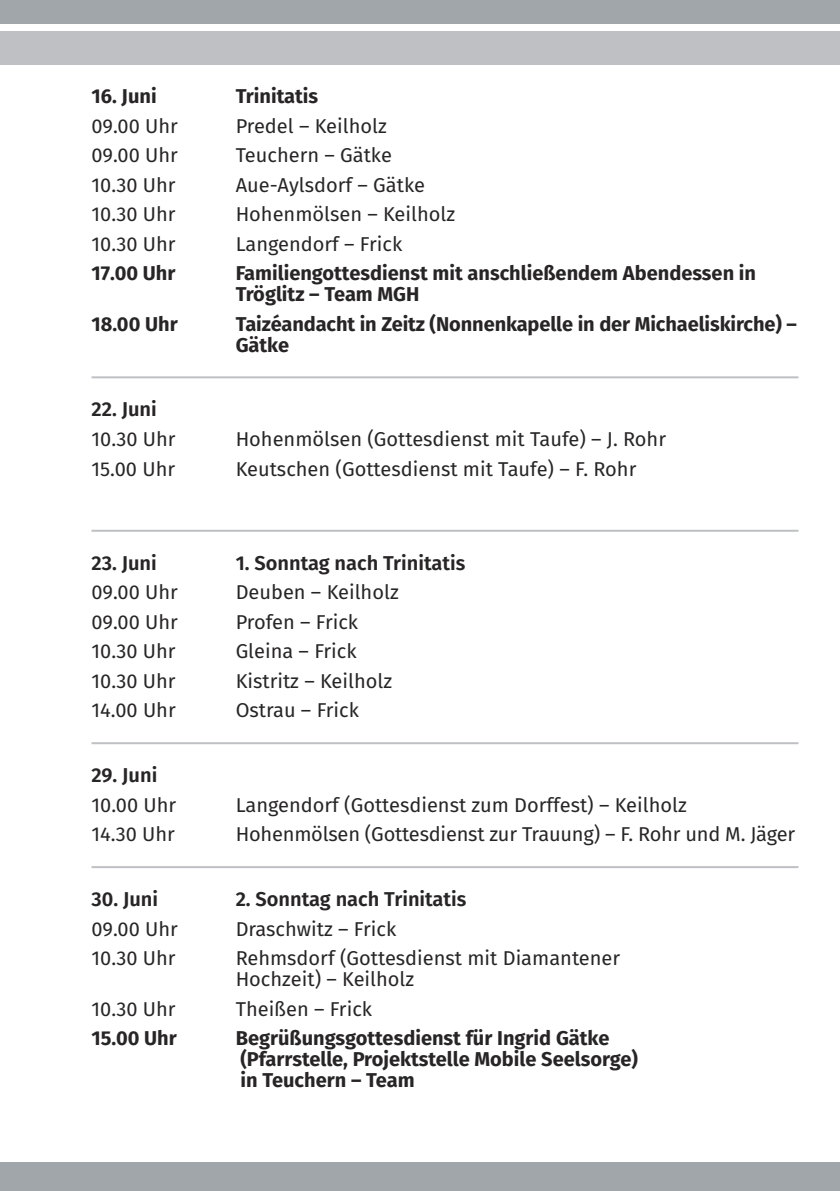
<style>
.page{position:relative;width:840px;height:1191px;background:#fff}
.page>*{position:absolute;margin:0;border:0;box-sizing:border-box;transform-origin:0 0}
.t1{font:20px/21px "Fira Sans";color:#272526}
.t2{font:700 20px/21px "Fira Sans";color:#272526}
.t3{font:600 20px "Fira Sans";color:#272526}
</style>
<div class="page">
<div style="left:0;top:31px;width:839px;height:33px;background:#bec0c3"></div>
<div style="left:0;top:0;width:839px;height:24px;background:#a1a6ab"></div>
<div style="left:0;top:1162px;width:839px;height:29px;background:#a1a6ab"></div>
<hr style="left:91px;top:376px;width:707px;height:2px;background:#bec0c3">
<hr style="left:91px;top:530px;width:707px;height:2px;background:#bec0c3">
<hr style="left:91px;top:742px;width:707px;height:2px;background:#bec0c3">
<hr style="left:91px;top:866px;width:707px;height:2px;background:#bec0c3">
<p class="t2" style="left:91px;top:87px;width:67px">16. Juni</p>
<p class="t2" style="left:235px;top:87px;width:84px">Trinitatis</p>
<p class="t1" style="left:91px;top:117px;width:88px">09.00 Uhr</p>
<p class="t1" style="left:235px;top:117px;width:153px">Predel – Keilholz</p>
<p class="t1" style="left:91px;top:146px;width:88px">09.00 Uhr</p>
<p class="t1" style="left:235px;top:146px;width:158px">Teuchern – Gätke</p>
<p class="t1" style="left:91px;top:176px;width:85px">10.30 Uhr</p>
<p class="t1" style="left:235px;top:176px;width:191px">Aue-Aylsdorf – Gätke</p>
<p class="t1" style="left:91px;top:205px;width:85px">10.30 Uhr</p>
<p class="t1" style="left:235px;top:205px;width:221px">Hohenmölsen – Keilholz</p>
<p class="t1" style="left:91px;top:235px;width:85px">10.30 Uhr</p>
<p class="t1" style="left:235px;top:235px;width:168px">Langendorf – Frick</p>
<p class="t2" style="left:91px;top:264px;width:85px">17.00 Uhr</p>
<p class="t2" style="left:235px;top:264px;width:521px">Familiengottesdienst mit anschließendem Abendessen in<br>Tröglitz – Team MGH</p>
<p class="t2" style="left:91px;top:315px;width:88px">18.00 Uhr</p>
<p class="t2" style="left:235px;top:315px;width:562px">Taizéandacht in Zeitz (Nonnenkapelle in der Michaeliskirche) –<br>Gätke</p>
<p class="t3" style="left:91px;top:401px;width:67px">22. Juni</p>
<p class="t1" style="left:91px;top:430px;width:85px">10.30 Uhr</p>
<p class="t1" style="left:235px;top:430px;width:431px">Hohenmölsen (Gottesdienst mit Taufe) – J. Rohr</p>
<p class="t1" style="left:91px;top:459px;width:85px">15.00 Uhr</p>
<p class="t1" style="left:235px;top:459px;width:402px">Keutschen (Gottesdienst mit Taufe) – F. Rohr</p>
<p class="t3" style="left:91px;top:555px;width:67px">23. Juni</p>
<p class="t3" style="left:235px;top:555px;width:231px">1. Sonntag nach Trinitatis</p>
<p class="t1" style="left:91px;top:583px;width:88px">09.00 Uhr</p>
<p class="t1" style="left:235px;top:583px;width:165px">Deuben – Keilholz</p>
<p class="t1" style="left:91px;top:613px;width:88px">09.00 Uhr</p>
<p class="t1" style="left:235px;top:613px;width:124px">Profen – Frick</p>
<p class="t1" style="left:91px;top:642px;width:85px">10.30 Uhr</p>
<p class="t1" style="left:235px;top:642px;width:122px">Gleina – Frick</p>
<p class="t1" style="left:91px;top:672px;width:85px">10.30 Uhr</p>
<p class="t1" style="left:235px;top:672px;width:158px">Kistritz – Keilholz</p>
<p class="t1" style="left:91px;top:701px;width:86px">14.00 Uhr</p>
<p class="t1" style="left:235px;top:701px;width:125px">Ostrau – Frick</p>
<p class="t3" style="left:91px;top:767px;width:67px">29. Juni</p>
<p class="t1" style="left:91px;top:796px;width:86px">10.00 Uhr</p>
<p class="t1" style="left:235px;top:796px;width:452px">Langendorf (Gottesdienst zum Dorffest) – Keilholz</p>
<p class="t1" style="left:91px;top:825px;width:85px">14.30 Uhr</p>
<p class="t1" style="left:235px;top:825px;width:560px">Hohenmölsen (Gottesdienst zur Trauung) – F. Rohr und M. Jäger</p>
<p class="t3" style="left:91px;top:891px;width:68px">30. Juni</p>
<p class="t3" style="left:235px;top:891px;width:232px">2. Sonntag nach Trinitatis</p>
<p class="t1" style="left:91px;top:920px;width:88px">09.00 Uhr</p>
<p class="t1" style="left:235px;top:920px;width:162px">Draschwitz – Frick</p>
<p class="t1" style="left:91px;top:949px;width:85px">10.30 Uhr</p>
<p class="t1" style="left:235px;top:949px;width:386px">Rehmsdorf (Gottesdienst mit Diamantener<br>Hochzeit) – Keilholz</p>
<p class="t1" style="left:91px;top:1000px;width:85px">10.30 Uhr</p>
<p class="t1" style="left:235px;top:1000px;width:138px">Theißen – Frick</p>
<p class="t2" style="left:91px;top:1029px;width:87px">15.00 Uhr</p>
<p class="t2" style="left:235px;top:1029px;width:403px">Begrüßungsgottesdienst für Ingrid Gätke (Pfarrstelle, Projektstelle Mobile Seelsorge) in Teuchern – Team</p>
</div>
